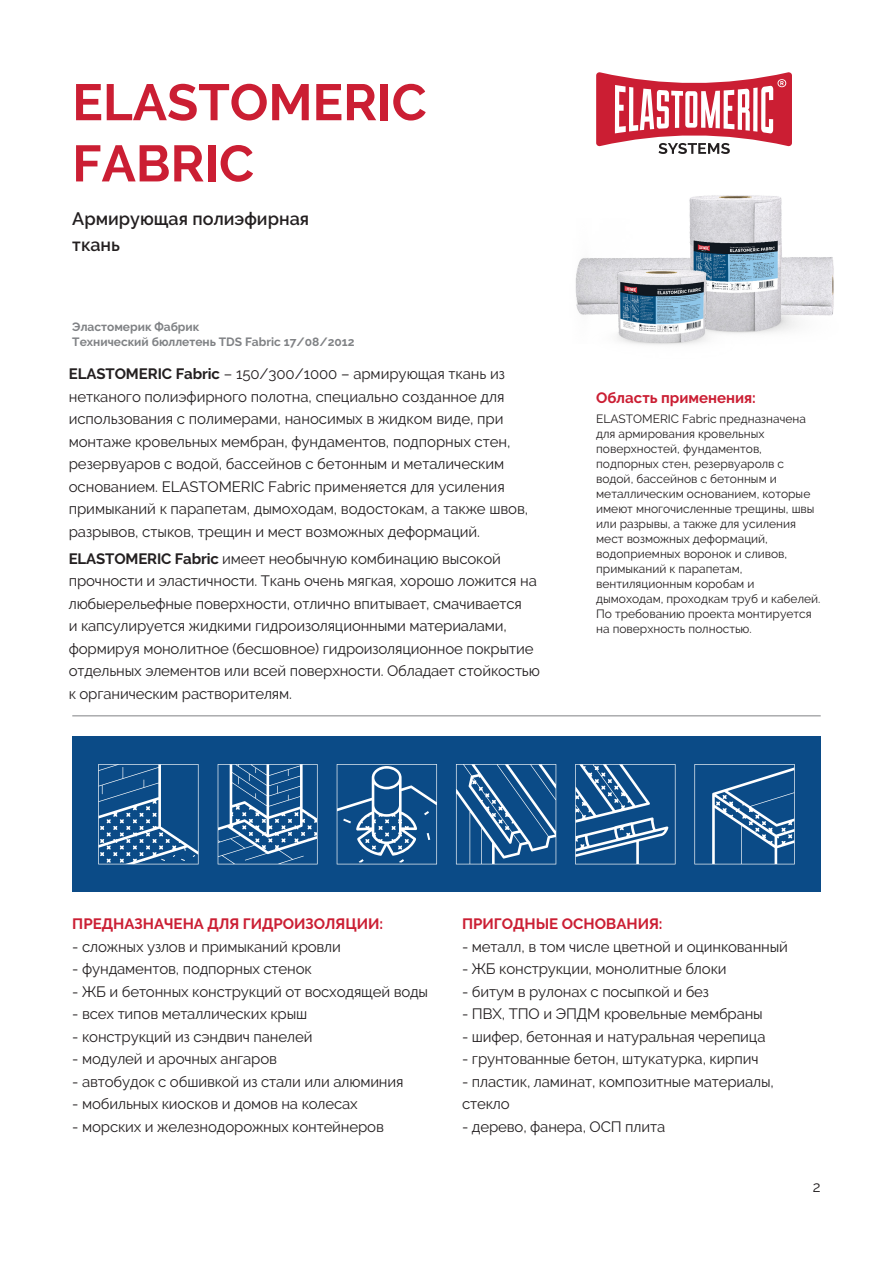
<style>
.page{position:relative;width:893px;height:1263px;background:#fff}
.page>*{position:absolute;margin:0;border:0;box-sizing:border-box;transform-origin:0 0}
.t1{font:700 51px "Raleway";color:#cb1e33}
.t2{font:600 18px/25.5px "Raleway";color:#231f20}
.t3{font:15px/22.5px "Raleway";letter-spacing:-.01em;color:#231f20}
.t4{font:700 15px "Raleway";color:#cb1e33}
.t5{font:12px/15px "Raleway";color:#231f20}
.t6{font:700 12px "Raleway";color:#808285}
.s1{font-weight:700}
</style>
<div class="page">
<hr style="left:72px;top:715px;width:749px;height:1px;background:#808285">
<div style="left:72px;top:736px;width:749px;height:156px;background:#0b4b87"></div>
<svg style="left:98px;top:764px;width:101px;height:100px"></svg>
<svg style="left:218px;top:764px;width:100px;height:100px"></svg>
<svg style="left:337px;top:764px;width:100px;height:100px"></svg>
<svg style="left:456px;top:764px;width:100px;height:100px"></svg>
<svg style="left:575px;top:764px;width:100px;height:100px"></svg>
<svg style="left:694px;top:764px;width:101px;height:100px"></svg>
<img style="left:575px;top:258px;width:8px;height:57px">
<img style="left:689px;top:195px;width:145px;height:139px">
<img style="left:583px;top:252px;width:155px;height:93px">
<svg style="left:596px;top:72px;width:196px;height:82px"></svg>
<p class="t1" style="left:72px;top:73px;width:356px">ELASTOMERIC</p>
<p class="t1" style="left:72px;top:134px;width:183px">FABRIC</p>
<p class="t2" style="left:72px;top:206px;width:238px">Армирующая полиэфирная ткань</p>
<p class="t6" style="left:72px;top:320px;width:129px">Эластомерик Фабрик</p>
<p class="t6" style="left:72px;top:335px;width:284px">Технический бюллетень TDS Fabric 17/08/2012</p>
<p class="t3" style="left:69px;top:362px;width:461px"><span class="s1">ELASTOMERIC Fabric</span> – 150/300/1000 – армирующая ткань из нетканого полиэфирного полотна, специально созданное для использования с полимерами, наносимых в жидком виде, при монтаже кровельных мембран, фундаментов, подпорных стен, резервуаров с водой, бассейнов с бетонным и металическим основанием. ELASTOMERIC Fabric применяется для усиления примыканий к парапетам, дымоходам, водостокам, а также швов, разрывов, стыков, трещин и мест возможных деформаций.</p>
<p class="t3" style="left:69px;top:547px;width:473px"><span class="s1">ELASTOMERIC Fabric</span> имеет необычную комбинацию высокой прочности и эластичности. Ткань очень мягкая, хорошо ложится на любыерельефные поверхности, отлично впитывает, смачивается<br>и капсулируется жидкими гидроизоляционными материалами, формируя монолитное (бесшовное) гидроизоляционное покрытие отдельных элементов или всей поверхности. Обладает стойкостью к органическим растворителям.</p>
<p class="t4" style="left:596px;top:389px;width:161px">Область применения:</p>
<p class="t5" style="left:596px;top:411px;width:220px">ELASTOMERIC Fabric предназначена для армирования кровельных поверхностей, фундаментов, подпорных стен, резервуаролв с водой, бассейнов с бетонным и металлическим основанием, которые имеют многочисленные трещины, швы или разрывы, а также для усиления мест возможных деформаций,</p>
<p class="t5" style="left:596px;top:546px;width:226px">водоприемных воронок и сливов, примыканий к парапетам, вентиляционным коробам и дымоходам, проходкам труб и кабелей.</p>
<p class="t5" style="left:596px;top:606px;width:217px">По требованию проекта монтируется на поверхность полностью.</p>
<p class="t4" style="left:72px;top:915px;width:312px">ПРЕДНАЗНАЧЕНА ДЛЯ ГИДРОИЗОЛЯЦИИ:</p>
<p class="t3" style="left:72px;top:935px;width:270px">- сложных узлов и примыканий кровли</p>
<p class="t3" style="left:72px;top:958px;width:241px">- фундаментов, подпорных стенок</p>
<p class="t3" style="left:72px;top:980px;width:357px">- ЖБ и бетонных конструкций от восходящей воды</p>
<p class="t3" style="left:72px;top:1003px;width:237px">- всех типов металлических крыш</p>
<p class="t3" style="left:72px;top:1025px;width:242px">- конструкций из сэндвич панелей</p>
<p class="t3" style="left:72px;top:1048px;width:206px">- модулей и арочных ангаров</p>
<p class="t3" style="left:72px;top:1070px;width:333px">- автобудок с обшивкой из стали или алюминия</p>
<p class="t3" style="left:72px;top:1093px;width:287px">- мобильных киосков и домов на колесах</p>
<p class="t3" style="left:72px;top:1115px;width:313px">- морских и железнодорожных контейнеров</p>
<p class="t4" style="left:462px;top:915px;width:202px">ПРИГОДНЫЕ ОСНОВАНИЯ:</p>
<p class="t3" style="left:462px;top:935px;width:327px">- металл, в том числе цветной и оцинкованный</p>
<p class="t3" style="left:462px;top:958px;width:266px">- ЖБ конструкции, монолитные блоки</p>
<p class="t3" style="left:462px;top:980px;width:248px">- битум в рулонах с посыпкой и без</p>
<p class="t3" style="left:462px;top:1003px;width:302px">- ПВХ, ТПО и ЭПДМ кровельные мембраны</p>
<p class="t3" style="left:462px;top:1025px;width:305px">- шифер, бетонная и натуральная черепица</p>
<p class="t3" style="left:462px;top:1048px;width:298px">- грунтованные бетон, штукатурка, кирпич</p>
<p class="t3" style="left:462px;top:1070px;width:313px">- пластик, ламинат, композитные материалы, стекло</p>
<p class="t3" style="left:462px;top:1115px;width:205px">- дерево, фанера, ОСП плита</p>
<p class="t3" style="left:813px;top:1175px;width:9px">2</p>
</div>
